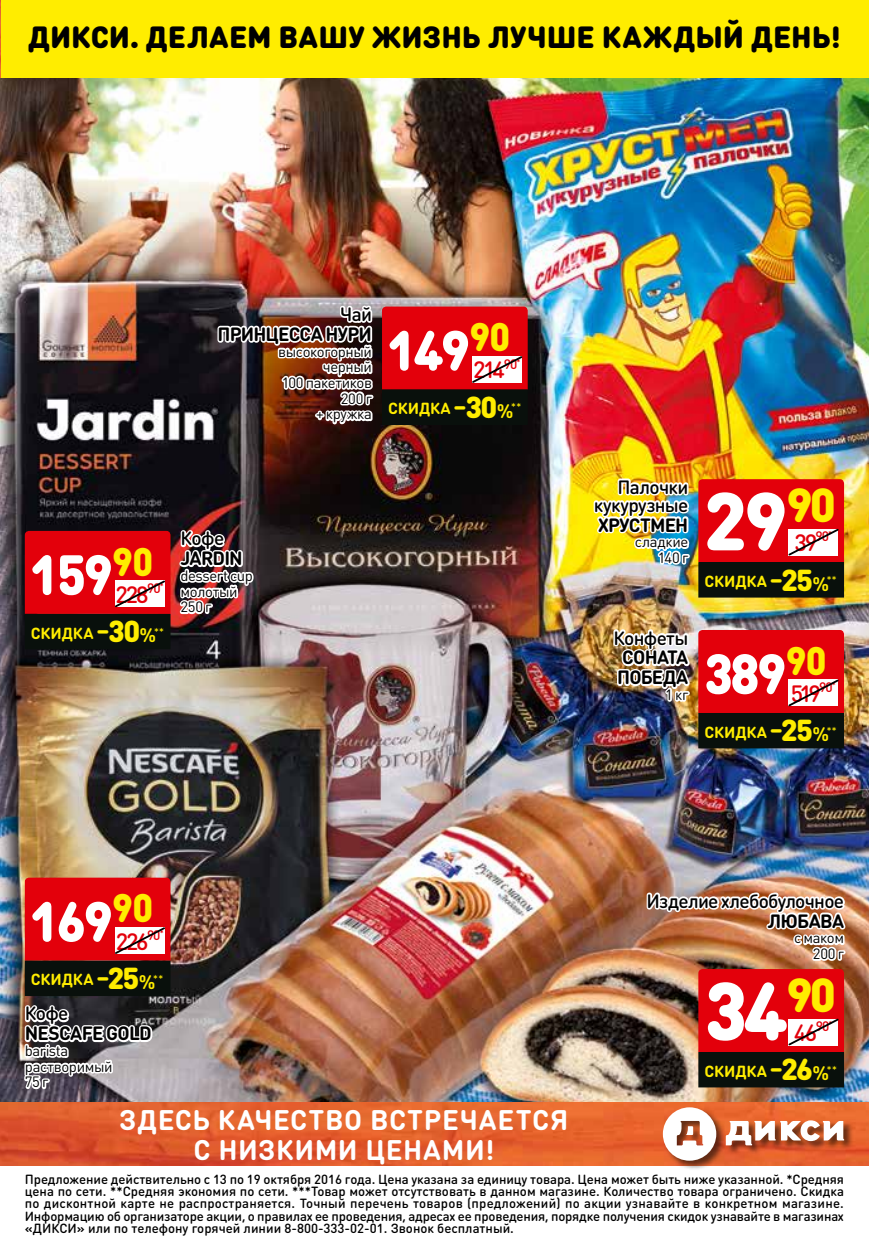
<style>
.page{position:relative;width:869px;height:1260px;background:#fff}
.page>*{position:absolute;margin:0;border:0;box-sizing:border-box;transform-origin:0 0}
.t1{font:900 80.85px "DIN Round Pro";color:#fff}
.t2{font:900 55.65px "DIN Round Pro";letter-spacing:-.05em;color:#fff;scale:.95 1}
.t3{font:900 30.28px "DIN Round Pro";letter-spacing:.005em;color:#000}
.t4{font:700 28px/29.8px "DIN Round Pro";letter-spacing:.025em;color:#fff;text-align:center}
.t5{font:500 23.28px "DIN Round Pro";letter-spacing:-.1em;color:#e3000b}
.t6{font:700 19.07px/19.9px "DIN Round Pro";letter-spacing:-.04em;color:#000}
.t7{font:500 19.07px/18px "DIN Round Pro";letter-spacing:-.04em;color:#000;text-align:right}
.t8{font:700 15.92px "DIN Round Pro";letter-spacing:-.01em;color:#ffed00}
.t9{font:14.7px/15.8px "DIN Round Pro";letter-spacing:-.025em;color:#000;text-align:right}
.t10{font:500 13.12px/12.2px "DIN Round Pro";color:#000;text-align:justify}
.s1{font-size:28.18px}
.s2{font-weight:900;font-size:29.93px}
.s3{font-size:19.43px}
</style>
<div class="page">
<img style="left:0;top:78px;width:868px;height:1024px">
<div style="left:698px;top:563px;width:145px;height:34px;background:#09100c"></div>
<div style="left:698px;top:562px;width:145px;height:36px;border:1px solid #09100c"></div>
<svg style="left:698px;top:479px;width:145px;height:83px;background:#e31b24"></svg>
<div style="left:698px;top:1053px;width:145px;height:34px;background:#09100c"></div>
<div style="left:698px;top:1052px;width:145px;height:35px;border:1px solid #09100c"></div>
<svg style="left:698px;top:969px;width:145px;height:83px;background:#e31a24"></svg>
<div style="left:698px;top:713px;width:145px;height:35px;background:#09100c"></div>
<svg style="left:698px;top:630px;width:145px;height:83px;background:#e31a24"></svg>
<div style="left:25px;top:961px;width:145px;height:35px;background:#09100c"></div>
<svg style="left:25px;top:878px;width:145px;height:83px;background:#e21a24"></svg>
<div style="left:25px;top:614px;width:145px;height:35px;background:#09100c"></div>
<svg style="left:25px;top:531px;width:145px;height:83px;background:#e31a24"></svg>
<div style="left:382px;top:390px;width:145px;height:34px;background:#09100c"></div>
<div style="left:382px;top:390px;width:145px;height:35px;border:1px solid #09100c"></div>
<svg style="left:382px;top:307px;width:145px;height:83px;background:#e21a24"></svg>
<img style="left:610px;top:626px;width:82px;height:79px">
<img style="left:591px;top:475px;width:101px;height:91px">
<svg style="left:21px;top:1002px;width:134px;height:92px"></svg>
<img style="left:176px;top:527px;width:80px;height:91px">
<img style="left:643px;top:887px;width:205px;height:76px">
<img style="left:214px;top:303px;width:162px;height:123px">
<img style="left:0;top:1102px;width:868px;height:63px">
<div style="left:662px;top:1107px;width:191px;height:64px;background:#000;opacity:.57"></div>
<svg style="left:662px;top:1107px;width:181px;height:54px"></svg>
<div style="left:0;top:0;width:868px;height:78px;background:#ffed00"></div>
<img style="left:0;top:0;width:1px;height:78px">
<h3 class="t3" style="left:28px;top:14px;width:814px">ДИКСИ. ДЕЛАЕМ ВАШУ ЖИЗНЬ ЛУЧШЕ КАЖДЫЙ ДЕНЬ!</h3>
<h3 class="t7" style="left:340px;top:304px;width:33px">Чай</h3>
<h3 class="t6" style="left:217px;top:323px;width:156px">ПРИНЦЕССА НУРИ</h3>
<p class="t9" style="left:278px;top:343px;width:95px">высокогорный черный<br>100 пакетиков<br>200 г<br>+ кружка</p>
<h2 class="t2" style="left:387px;top:308px;width:131px">149<sup>90</sup></h2>
<p class="t8" style="left:388px;top:398px;width:135px">СКИДКА <span class="s1">–</span><span class="s2">30</span><span class="s3">%</span><sup>**</sup></p>
<h3 class="t5" style="left:473px;top:354px;width:49px">214<sup>90</sup><sup>*</sup></h3>
<h2 class="t2" style="left:30px;top:533px;width:131px">159<sup>90</sup></h2>
<p class="t8" style="left:31px;top:622px;width:135px">СКИДКА <span class="s1">–</span><span class="s2">30</span><span class="s3">%</span><sup>**</sup></p>
<h3 class="t5" style="left:115px;top:579px;width:50px">228<sup>90</sup><sup>*</sup></h3>
<h3 class="t7" style="left:180px;top:529px;width:45px">Кофе</h3>
<h3 class="t6" style="left:180px;top:548px;width:64px">JARDIN</h3>
<p class="t9" style="left:180px;top:567px;width:74px;text-align:left">dessert cup молотый<br>250 г</p>
<h3 class="t7" style="left:593px;top:477px;width:96px">Палочки кукурузные</h3>
<h3 class="t6" style="left:597px;top:514px;width:92px">ХРУСТМЕН</h3>
<p class="t9" style="left:634px;top:534px;width:55px">сладкие<br>140 г</p>
<h3 class="t7" style="left:613px;top:628px;width:76px">Конфеты</h3>
<h3 class="t6" style="left:616px;top:647px;width:73px">СОНАТА<br>ПОБЕДА</h3>
<p class="t9" style="left:665px;top:686px;width:25px">1 кг</p>
<h1 class="t1" style="left:703px;top:460px;width:134px">29<sup>90</sup></h1>
<p class="t8" style="left:704px;top:570px;width:134px">СКИДКА <span class="s1">–</span><span class="s2">25</span><span class="s3">%</span><sup>**</sup></p>
<h3 class="t5" style="left:794px;top:527px;width:39px">39<sup>90</sup><sup>*</sup></h3>
<h2 class="t2" style="left:703px;top:632px;width:131px">389<sup>90</sup></h2>
<p class="t8" style="left:704px;top:721px;width:134px">СКИДКА <span class="s1">–</span><span class="s2">25</span><span class="s3">%</span><sup>**</sup></p>
<h3 class="t5" style="left:790px;top:678px;width:47px">519<sup>90</sup><sup>*</sup></h3>
<h2 class="t2" style="left:30px;top:879px;width:131px">169<sup>90</sup></h2>
<p class="t8" style="left:31px;top:969px;width:134px">СКИДКА <span class="s1">–</span><span class="s2">25</span><span class="s3">%</span><sup>**</sup></p>
<h3 class="t5" style="left:116px;top:925px;width:49px">226<sup>90</sup><sup>*</sup></h3>
<h3 class="t7" style="left:25px;top:1004px;width:45px">Кофе</h3>
<h3 class="t6" style="left:25px;top:1023px;width:128px">NESCAFE GOLD</h3>
<p class="t9" style="left:25px;top:1042px;width:89px;text-align:left">barista растворимый<br>75 г</p>
<h3 class="t4" style="left:119px;top:1104px;width:450px">ЗДЕСЬ КАЧЕСТВО ВСТРЕЧАЕТСЯ<br>С НИЗКИМИ ЦЕНАМИ!</h3>
<h3 class="t7" style="left:646px;top:891px;width:199px">Изделие хлебобулочное</h3>
<h3 class="t6" style="left:767px;top:910px;width:78px">ЛЮБАВА</h3>
<p class="t9" style="left:793px;top:930px;width:52px">с маком<br>200 г</p>
<h1 class="t1" style="left:703px;top:950px;width:134px">34<sup>90</sup></h1>
<p class="t8" style="left:704px;top:1060px;width:134px">СКИДКА <span class="s1">–</span><span class="s2">26</span><span class="s3">%</span><sup>**</sup></p>
<h3 class="t5" style="left:793px;top:1017px;width:40px">46<sup>90</sup><sup>*</sup></h3>
<p class="t10" style="left:25px;top:1173px;width:820px">Предложение действительно с 13 по 19 октября 2016 года. Цена указана за единицу товара. Цена может быть ниже указанной. *Средняя цена по сети. **Средняя экономия по сети. ***Товар может отсутствовать в данном магазине. Количество товара ограничено. Скидка по дисконтной карте не распространяется. Точный перечень товаров (предложений) по акции узнавайте в конкретном магазине.<br>Информацию об организаторе акции, о правилах ее проведения, адресах ее проведения, порядке получения скидок узнавайте в магазинах «ДИКСИ» или по телефону горячей линии 8-800-333-02-01. Звонок бесплатный.</p>
</div>
